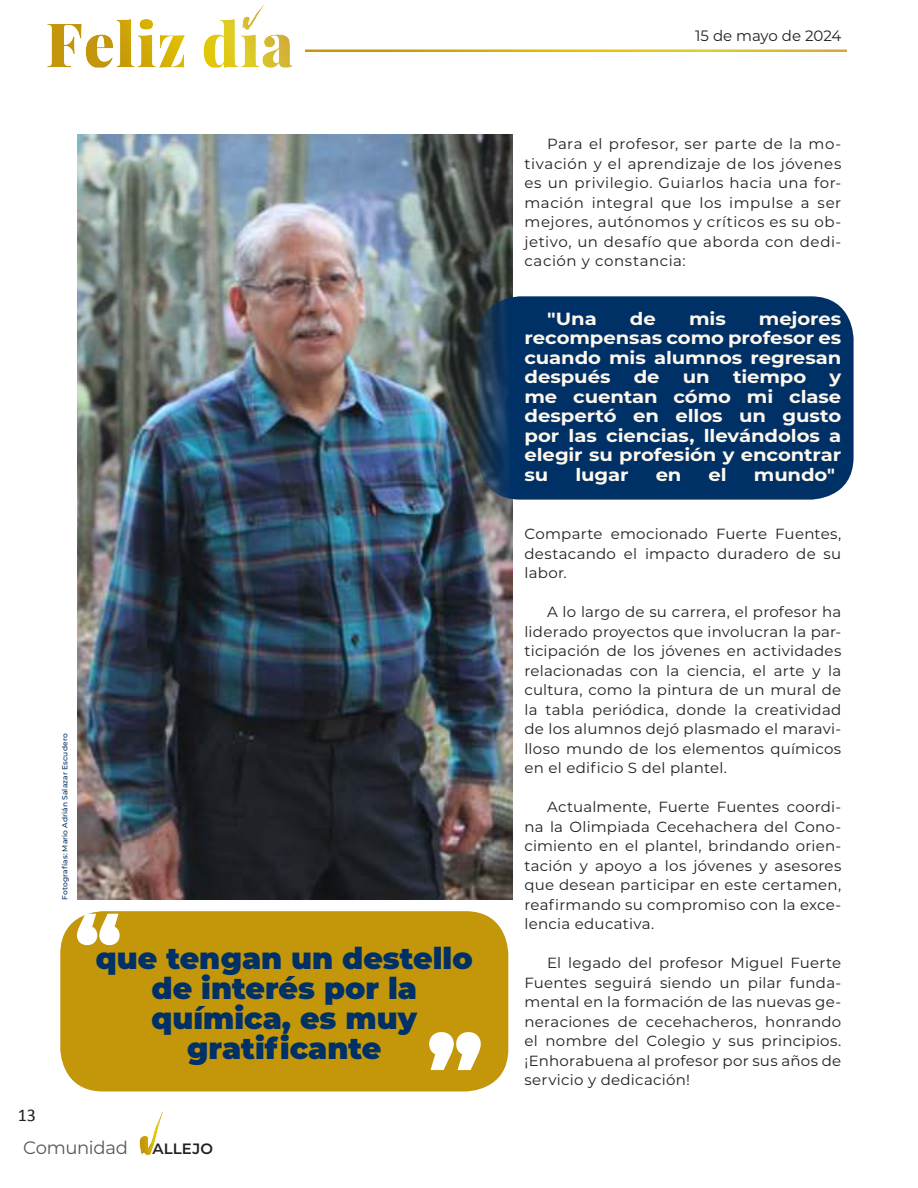
<style>
.page{position:relative;width:918px;height:1188px;background:#fff}
.page>*{position:absolute;margin:0;border:0;box-sizing:border-box;transform-origin:0 0}
.t1{font:900 93px "Montserrat";color:#fff}
.t2{font:900 77.1px "Montserrat";color:#fff}
.t3{font:900 30px/30px "Montserrat";color:#003166;text-align:center}
.t4{font:18px "Montserrat";letter-spacing:-.015em;color:#57585a}
.t5{font:18px "Calibri";color:#221f1f}
.t6{font:700 17.7px/19.5px "Montserrat";letter-spacing:-.005em;color:#fff8ed;text-align:justify;scale:1.11 1}
.t7{font:15px "Montserrat";letter-spacing:-.005em;color:#221f1f}
.t8{font:14.7px/19.5px "Montserrat";letter-spacing:.02em;color:#221f1f;text-align:justify}
.t9{font:500 7.35px "Montserrat";letter-spacing:.015em;color:#003166}
.s1{font-weight:600;font-size:15px;color:#221f1f}
.s2{font-weight:400;font-size:14.7px;color:#221f1f}
</style>
<div class="page">
<img style="left:77px;top:135px;width:435px;height:765px">
<div style="left:478px;top:296px;width:376px;height:204px;background:#003166;border-radius:43px"></div>
<div style="left:60px;top:911px;width:448px;height:180px;background:#c4960a;border-radius:43px"></div>
<img style="left:140px;top:1112px;width:23px;height:43px">
<img style="left:47px;top:24px;width:35px;height:43px">
<img style="left:86px;top:34px;width:26px;height:34px">
<img style="left:117px;top:20px;width:18px;height:47px">
<img style="left:138px;top:20px;width:18px;height:47px">
<img style="left:159px;top:35px;width:25px;height:33px">
<img style="left:204px;top:20px;width:34px;height:48px">
<img style="left:241px;top:35px;width:18px;height:32px">
<img style="left:262px;top:34px;width:30px;height:34px">
<img style="left:242px;top:5px;width:22px;height:25px">
<img style="left:305px;top:50px;width:542px;height:2px">
<p class="t9" style="left:62px;top:900px;width:168px;rotate:-90deg">Fotografías: Mario Adrián Salazar Escudero</p>
<h2 class="t2" style="left:75px;top:900px;width:47px">“</h2>
<h3 class="t3" style="left:96px;top:943px;width:378px">que tengan un destello de interés por la química, es muy gratificante</h3>
<h1 class="t1" style="left:427px;top:1017px;width:57px">”</h1>
<p class="t5" style="left:18px;top:1104px;width:20px">13</p>
<p class="t4" style="left:23px;top:1138px;width:191px">Comunidad <span class="s1">VALLEJO</span></p>
<p class="t7" style="left:695px;top:30px;width:148px">15 de mayo de 2024</p>
<p class="t8" style="left:525px;top:135px;width:318px;text-indent:23px">Para el profesor, ser parte de la mo&shy;tivación y el aprendizaje de los jóvenes es un privilegio. Guiarlos hacia una for&shy;mación integral que los impulse a ser mejores, autónomos y críticos es su ob&shy;jetivo, un desafío que aborda con dedi&shy;cación y constancia:</p>
<p class="t6" style="left:525px;top:309px;width:287px;text-indent:234px">mejores recompensas como profesor es cuando mis alumnos regresan después</p>
<p class="t6" style="left:547px;top:309px;width:46px">"Una</p>
<p class="t6" style="left:630px;top:309px;width:25px">de</p>
<p class="t6" style="left:689px;top:309px;width:35px">mis</p>
<p class="t6" style="left:634px;top:367px;width:25px">de</p>
<p class="t6" style="left:683px;top:367px;width:26px">un</p>
<p class="t6" style="left:733px;top:367px;width:68px">tiempo</p>
<p class="t6" style="left:525px;top:367px;width:287px;text-indent:305px">y me cuentan cómo mi clase despertó en ellos un gusto por las ciencias, llevándolos a elegir su profesión y encontrar su</p>
<p class="t6" style="left:575px;top:465px;width:49px">lugar</p>
<p class="t6" style="left:656px;top:465px;width:25px">en</p>
<p class="t6" style="left:709px;top:465px;width:18px">el</p>
<p class="t6" style="left:754px;top:465px;width:80px">mundo"<span class="s2">"</span></p>
<p class="t8" style="left:525px;top:525px;width:318px">Comparte emocionado Fuerte Fuentes, destacando el impacto duradero de su labor.</p>
<p class="t8" style="left:525px;top:603px;width:318px;text-indent:22px">A lo largo de su carrera, el profesor ha liderado proyectos que involucran la par&shy;ticipación de los jóvenes en actividades relacionadas con la ciencia, el arte y la cultura, como la pintura de un mural de la tabla periódica, donde la creatividad de los alumnos dejó plasmado el maravi&shy;lloso mundo de los elementos químicos en el edificio S del plantel.</p>
<p class="t8" style="left:525px;top:798px;width:318px;text-indent:22px">Actualmente, Fuerte Fuentes coordi&shy;na la Olimpiada Cecehachera del Cono&shy;cimiento en el plantel, brindando orien&shy;tación y apoyo a los jóvenes y asesores que desean participar en este certamen, reafirmando su compromiso con la exce&shy;lencia educativa.</p>
<p class="t8" style="left:525px;top:954px;width:318px;text-indent:22px">El legado del profesor Miguel Fuerte Fuentes seguirá siendo un pilar funda&shy;mental en la formación de las nuevas ge&shy;neraciones de cecehacheros, honrando el nombre del Colegio y sus principios. ¡Enhorabuena al profesor por sus años de servicio y dedicación!</p>
</div>
